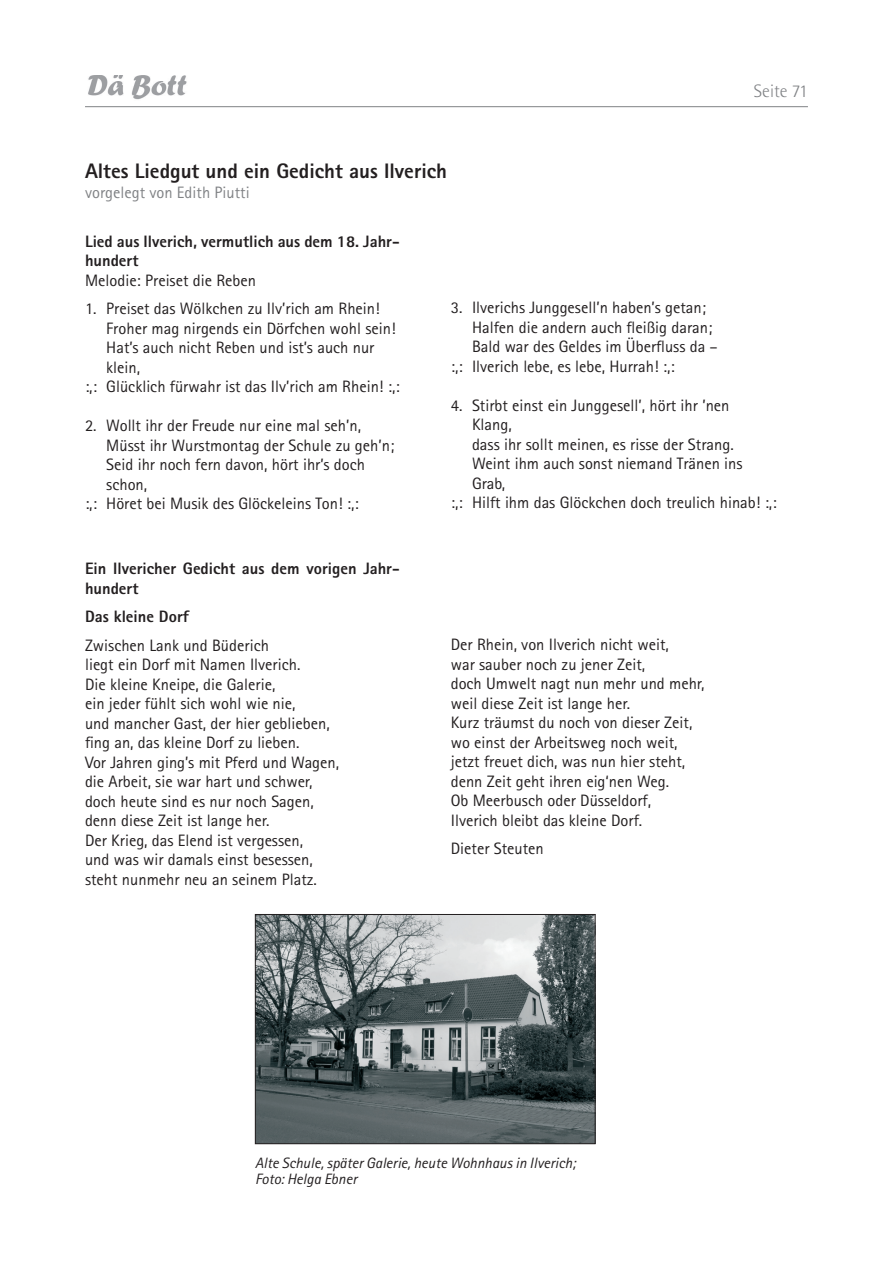
<style>
.page{position:relative;width:893px;height:1263px;background:#fff}
.page>*{position:absolute;margin:0;border:0;box-sizing:border-box;transform-origin:0 0}
.t1{font:800 21px "Rotis Sans Serif";color:#231f20}
.t2{font:300 18px "Rotis Semi Sans";color:#808285}
.t3{font:16.5px/19.5px "Rotis Sans Serif";color:#231f20}
.t4{font:800 16.5px/19.5px "Rotis Sans Serif";color:#231f20}
.t5{font:16.5px "Rotis Sans Serif";color:#808285}
.t6{font:italic 15px/16.5px "Rotis Sans Serif";color:#231f20}
</style>
<div class="page">
<hr style="left:85px;top:106px;width:723px;height:1px;background:#808285">
<img style="left:88px;top:75px;width:99px;height:25px">
<img style="left:257px;top:916px;width:336px;height:226px">
<div style="left:255px;top:914px;width:340px;height:230px;border:1px solid #231f20"></div>
<p class="t2" style="left:754px;top:80px;width:55px">Seite 71</p>
<p class="t1" style="left:85px;top:158px;width:363px">Altes Liedgut und ein Gedicht aus Ilverich</p>
<p class="t5" style="left:85px;top:182px;width:166px">vorgelegt von Edith Piutti</p>
<p class="t4" style="left:85px;top:231px;width:316px">Lied aus Ilverich, vermutlich aus dem 18. Jahr&shy;hundert</p>
<p class="t3" style="left:85px;top:270px;width:173px">Melodie: Preiset die Reben</p>
<p class="t3" style="left:85px;top:299px;width:296px">1. Preiset das Wölkchen zu Ilv’rich am Rhein!</p>
<p class="t3" style="left:106px;top:318px;width:291px">Froher mag nirgends ein Dörfchen wohl sein!</p>
<p class="t3" style="left:106px;top:338px;width:270px">Hat’s auch nicht Reben und ist’s auch nur</p>
<p class="t3" style="left:106px;top:357px;width:35px">klein,</p>
<p class="t3" style="left:85px;top:377px;width:316px">:,: Glücklich fürwahr ist das Ilv’rich am Rhein! :,:</p>
<p class="t3" style="left:85px;top:416px;width:278px">2. Wollt ihr der Freude nur eine mal seh’n,</p>
<p class="t3" style="left:106px;top:435px;width:290px">Müsst ihr Wurstmontag der Schule zu geh’n;</p>
<p class="t3" style="left:106px;top:455px;width:260px">Seid ihr noch fern davon, hört ihr’s doch</p>
<p class="t3" style="left:106px;top:474px;width:42px">schon,</p>
<p class="t3" style="left:85px;top:494px;width:275px">:,: Höret bei Musik des Glöckeleins Ton! :,:</p>
<p class="t3" style="left:451px;top:298px;width:257px">3. Ilverichs Junggesell’n haben’s getan;</p>
<p class="t3" style="left:472px;top:317px;width:242px">Halfen die andern auch fleißig daran;</p>
<p class="t3" style="left:472px;top:337px;width:247px">Bald war des Geldes im Überfluss da –</p>
<p class="t3" style="left:451px;top:356px;width:226px">:,: Ilverich lebe, es lebe, Hurrah! :,:</p>
<p class="t3" style="left:451px;top:395px;width:280px">4. Stirbt einst ein Junggesell’, hört ihr ’nen</p>
<p class="t3" style="left:472px;top:415px;width:41px">Klang,</p>
<p class="t3" style="left:472px;top:434px;width:263px">dass ihr sollt meinen, es risse der Strang.</p>
<p class="t3" style="left:472px;top:454px;width:272px">Weint ihm auch sonst niemand Tränen ins</p>
<p class="t3" style="left:472px;top:473px;width:35px">Grab,</p>
<p class="t3" style="left:451px;top:493px;width:327px">:,: Hilft ihm das Glöckchen doch treulich hinab! :,:</p>
<p class="t4" style="left:85px;top:559px;width:316px">Ein Ilvericher Gedicht aus dem vorigen Jahr&shy;hundert</p>
<p class="t4" style="left:85px;top:607px;width:105px">Das kleine Dorf</p>
<p class="t3" style="left:85px;top:635px;width:256px">Zwischen Lank und Büderich<br>liegt ein Dorf mit Namen Ilverich.<br>Die kleine Kneipe, die Galerie,<br>ein jeder fühlt sich wohl wie nie,<br>und mancher Gast, der hier geblieben, fing an, das kleine Dorf zu lieben.<br>Vor Jahren ging’s mit Pferd und Wagen, die Arbeit, sie war hart und schwer, doch heute sind es nur noch Sagen, denn diese Zeit ist lange her.<br>Der Krieg, das Elend ist vergessen,<br>und was wir damals einst besessen, steht nunmehr neu an seinem Platz.</p>
<p class="t3" style="left:451px;top:635px;width:255px">Der Rhein, von Ilverich nicht weit,<br>war sauber noch zu jener Zeit,<br>doch Umwelt nagt nun mehr und mehr, weil diese Zeit ist lange her.<br>Kurz träumst du noch von dieser Zeit, wo einst der Arbeitsweg noch weit, jetzt freuet dich, was nun hier steht, denn Zeit geht ihren eig‘nen Weg.<br>Ob Meerbusch oder Düsseldorf,<br>Ilverich bleibt das kleine Dorf.</p>
<p class="t3" style="left:451px;top:839px;width:95px">Dieter Steuten</p>
<p class="t6" style="left:255px;top:1154px;width:322px">Alte Schule, später Galerie, heute Wohnhaus in Ilverich;<br>Foto: Helga Ebner</p>
</div>
